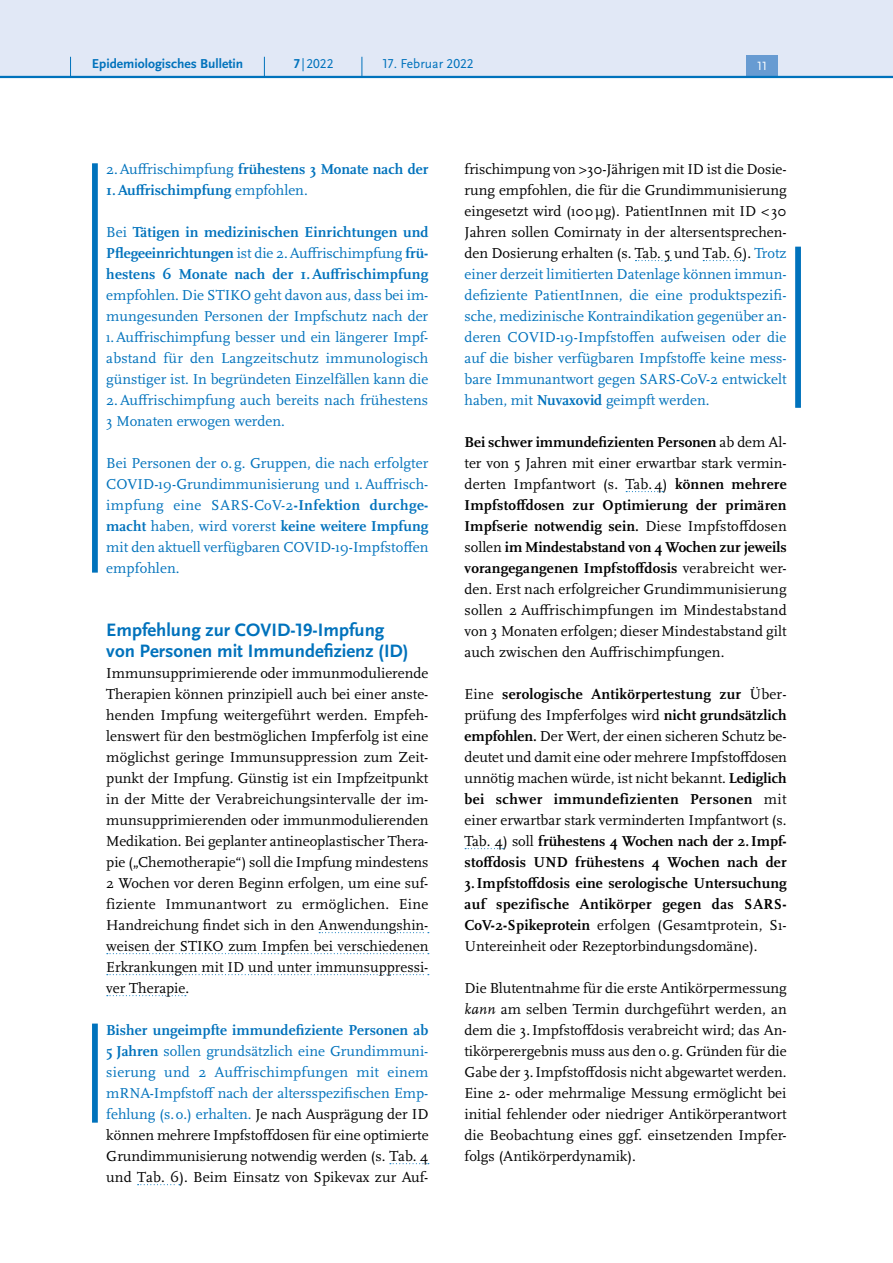
<style>
.page{position:relative;width:893px;height:1263px;background:#fff}
.page>*{position:absolute;margin:0;border:0;box-sizing:border-box;transform-origin:0 0}
.H3_-_Neu{font:700 18.75px/21px "Scala Sans Pro";color:#0072bc}
.P_-_Fließtext{font:15px/21px "Scala Pro";color:#000;text-align:justify}
.P_-_Fließtext-2{font:15px/21px "Scala Pro";color:#0072bc;text-align:justify}
.P_-_Fließtext-3{font:700 15px/21px "Scala Pro";color:#0072bc}
.t1{font:700 13.5px "Scala Sans Pro";color:#0072bc}
.t2{font:13.5px "Scala Sans Pro";color:#0072bc}
.t3{font:12.45px "Scala Sans Pro";color:#fff}
.s1{font-weight:700}
.s2{font-weight:400}
.s3{font-weight:700;color:#0072bc}
.s4{color:#0072bc}
.s5{color:#000}
.s6{font-style:italic}
</style>
<div class="page">
<svg style="left:319px;top:932px;width:110px;height:1px"></svg>
<svg style="left:107px;top:953px;width:322px;height:1px"></svg>
<svg style="left:107px;top:974px;width:322px;height:1px"></svg>
<svg style="left:107px;top:995px;width:79px;height:1px"></svg>
<svg style="left:390px;top:1163px;width:39px;height:1px"></svg>
<svg style="left:138px;top:1184px;width:42px;height:1px"></svg>
<svg style="left:635px;top:260px;width:36px;height:1px"></svg>
<svg style="left:703px;top:260px;width:40px;height:1px"></svg>
<svg style="left:626px;top:491px;width:37px;height:1px"></svg>
<svg style="left:465px;top:848px;width:39px;height:1px"></svg>
<svg style="left:92px;top:1023px;width:6px;height:100px"></svg>
<svg style="left:92px;top:163px;width:6px;height:410px;background:#0977be"></svg>
<svg style="left:795px;top:247px;width:6px;height:161px"></svg>
<div style="left:0;top:0;width:893px;height:77px;background:#e1e8f6"></div>
<div style="left:746px;top:55px;width:32px;height:21px;background:#679bd2"></div>
<hr style="left:0;top:76px;width:893px;height:2px;background:#0072bc">
<svg style="left:70px;top:57px;width:1px;height:19px"></svg>
<svg style="left:264px;top:57px;width:1px;height:19px"></svg>
<svg style="left:362px;top:57px;width:1px;height:19px"></svg>
<p class="t1" style="left:92px;top:55px;width:153px">Epidemiologisches Bulletin</p>
<p class="t2" style="left:294px;top:55px;width:41px"><span class="s1">7</span> |2022</p>
<p class="t3" style="left:757px;top:59px;width:11px">11</p>
<p class="t2" style="left:383px;top:55px;width:93px">17. Februar 2022</p>
<p class="P_-_Fließtext-3" style="left:106px;top:158px;width:324px"><span class="s2">2.Auffrischimpfung</span> frühestens 3 Monate nach der<br>1.Auffrischimpfung <span class="s2">empfohlen.</span></p>
<p class="P_-_Fließtext-2" style="left:106px;top:221px;width:324px">Bei <span class="s1">Tätigen in medizinischen Einrichtungen und Pflegeeinrichtungen</span> ist die 2.Auffrischimpfung <span class="s1">frü&shy;hestens 6 Monate nach der 1.Auffrischimpfung </span>empfohlen. Die STIKO geht davon aus, dass bei im&shy;mungesunden Personen der Impfschutz nach der 1.Auffrischimpfung besser und ein längerer Impf&shy;abstand für den Langzeitschutz immunologisch günstiger ist. In begründeten Einzelfällen kann die 2.Auffrischimpfung auch bereits nach frühestens 3 Monaten erwogen werden.</p>
<p class="P_-_Fließtext-2" style="left:106px;top:452px;width:324px">Bei Personen der o. g. Gruppen, die nach erfolgter COVID-19-Grundimmunisierung und 1.Auffrisch&shy;impfung eine SARS-CoV-2<span class="s1">-Infektion durchge&shy;macht</span> haben, wird vorerst <span class="s1">keine weitere Impfung </span>mit den aktuell verfügbaren COVID-19-Impfstoffen empfohlen.</p>
<h1 class="H3_-_Neu" style="left:106px;top:619px;width:304px">Empfehlung zur COVID-19-Impfung von Personen mit Immundefizienz (ID)</h1>
<p class="P_-_Fließtext" style="left:106px;top:662px;width:324px">Immunsupprimierende oder immunmodulierende Therapien können prinzipiell auch bei einer anste&shy;henden Impfung weitergeführt werden. Empfeh&shy;lenswert für den bestmöglichen Impferfolg ist eine möglichst geringe Immunsuppression zum Zeit&shy;punkt der Impfung. Günstig ist ein Impfzeitpunkt in der Mitte der Verabreichungsintervalle der im&shy;munsupprimierenden oder immunmodulierenden Medikation. Bei geplanter antineoplastischer Thera&shy;pie („Chemotherapie“) soll die Impfung mindestens 2 Wochen vor deren Beginn erfolgen, um eine suf&shy;fiziente Immunantwort zu ermöglichen. Eine Handreichung findet sich in den Anwendungshin&shy;weisen der STIKO zum Impfen bei verschiedenen Erkrankungen mit ID und unter immunsuppressi&shy;ver Therapie.</p>
<p class="P_-_Fließtext" style="left:106px;top:1019px;width:324px"><span class="s3">Bisher ungeimpfte immundefiziente Personen ab 5 Jahren</span> <span class="s4">sollen grundsätzlich eine Grundimmuni&shy;sierung und 2 Auffrischimpfungen mit einem mRNA-Impfstoff nach der altersspezifischen Emp&shy;fehlung (s.o.) erhalten.</span> Je nach Ausprägung der ID können mehrere Impfstoffdosen für eine optimierte Grundimmunisierung notwendig werden (s. Tab. 4 und Tab. 6). Beim Einsatz von Spikevax zur Auf-</p>
<p class="P_-_Fließtext-2" style="left:465px;top:158px;width:324px"><span class="s5">frischimpung von &gt;30-Jährigen mit ID ist die Dosie&shy;rung empfohlen, die für die Grundimmunisierung eingesetzt wird (100μg). PatientInnen mit ID &lt;30<br>Jahren sollen Comirnaty in der altersentsprechen&shy;den Dosierung erhalten (s. Tab. 5 und Tab. 6).</span> Trotz einer derzeit limitierten Datenlage können immun&shy;defiziente PatientInnen, die eine produktspezifi&shy;sche, medizinische Kontraindikation gegenüber an&shy;deren COVID-19-Impfstoffen aufweisen oder die auf die bisher verfügbaren Impfstoffe keine mess&shy;bare Immunantwort gegen SARS-CoV-2 entwickelt haben, mit <span class="s1">Nuvaxovid</span> geimpft werden.</p>
<p class="P_-_Fließtext" style="left:465px;top:431px;width:324px"><span class="s1">Bei schwer immundefizienten Personen</span> ab dem Al&shy;ter von 5 Jahren mit einer erwartbar stark vermin&shy;derten Impfantwort (s. Tab. 4) <span class="s1">können mehrere Impfstoffdosen zur Optimierung der primären Impfserie notwendig sein.</span> Diese Impfstoffdosen sollen <span class="s1">im Mindestabstand von 4 Wochen zur jeweils vorangegangenen Impfstoffdosis</span> verabreicht wer&shy;den. Erst nach erfolgreicher Grundimmunisierung sollen 2 Auffrischimpfungen im Mindestabstand von 3 Monaten erfolgen; dieser Mindestabstand gilt auch zwischen den Auffrischimpfungen.</p>
<p class="P_-_Fließtext" style="left:465px;top:683px;width:324px">Eine <span class="s1">serologische Antikörpertestung zur</span> Über&shy;prüfung des Impferfolges wird <span class="s1">nicht grundsätzlich empfohlen.</span> Der Wert, der einen sicheren Schutz be&shy;deutet und damit eine oder mehrere Impfstoffdosen unnötig machen würde, ist nicht bekannt. <span class="s1">Lediglich bei schwer immundefizienten Personen</span> mit einer erwartbar stark verminderten Impfantwort (s.<br>Tab. 4) soll <span class="s1">frühestens 4 Wochen nach der 2.Impf&shy;stoffdosis UND frühestens 4 Wochen nach der 3.Impfstoffdosis eine serologische Untersuchung auf spezifische Antikörper gegen das SARS-CoV-2-Spikeprotein</span> erfolgen (Gesamtprotein, S1- Untereinheit oder Rezeptorbindungsdomäne).</p>
<p class="P_-_Fließtext" style="left:465px;top:977px;width:324px">Die Blutentnahme für die erste Antikörpermessung <span class="s6">kann</span> am selben Termin durchgeführt werden, an dem die 3.Impfstoffdosis verabreicht wird; das An&shy;tikörperergebnis muss aus den o.g. Gründen für die Gabe der 3.Impfstoffdosis nicht abgewartet werden.<br>Eine 2- oder mehrmalige Messung ermöglicht bei initial fehlender oder niedriger Antikörperantwort die Beobachtung eines ggf. einsetzenden Impfer&shy;folgs (Antikörperdynamik).</p>
</div>
